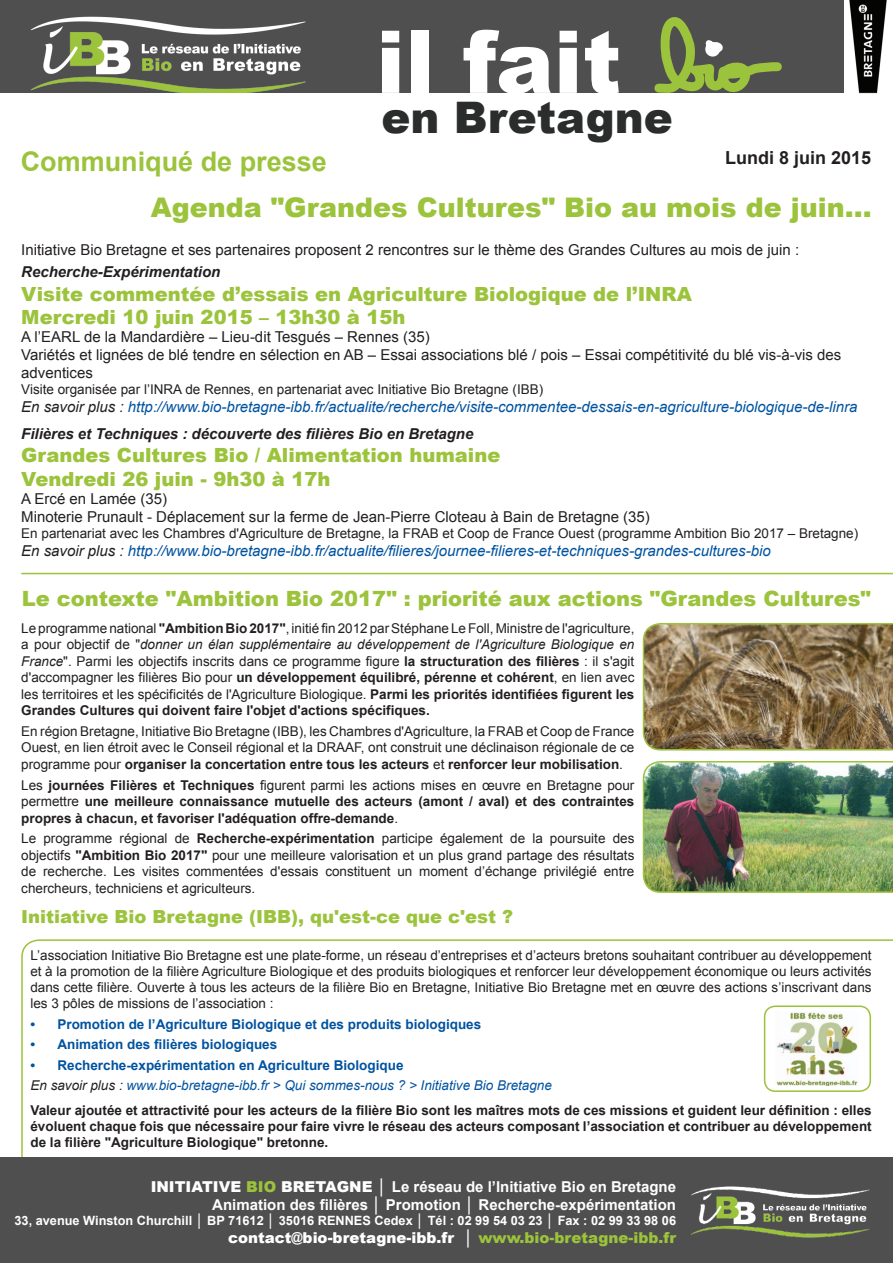
<style>
.page{position:relative;width:893px;height:1263px;background:#fff}
.page>*{position:absolute;margin:0;border:0;box-sizing:border-box;transform-origin:0 0}
.t1{font:900 86.85px "Arial";color:#fff}
.t2{font:900 43.5px "Arial";color:#2b2c2c}
.t3{font:900 27px "Arial";color:#9bc33b}
.t4{font:700 27px "Arial";color:#9bc33b}
.t5{font:900 21px "Arial";color:#9bc33b}
.t6{font:900 19.5px/23.4px "Arial";color:#9bc33b}
.t7{font:900 18px "Arial";color:#9bc33b}
.t8{font:700 18px "Arial";color:#231f20}
.t9{font:15px/18px "Arial";color:#231f20}
.t10{font:italic 15px/26.5px "Arial";color:#0153a0}
.t11{font:700 15px/18px "Arial";color:#fff;text-align:right}
.t12{font:900 15px "Arial";color:#fff}
.t13{font:italic 700 15px "Arial";color:#231f20}
.t14{font:13.5px/16.5px "Arial";color:#231f20;text-align:justify}
.t15{font:700 13.5px/16.5px "Arial";color:#231f20;text-align:justify}
.t16{font:italic 13.5px/20.4px "Arial";color:#0153a0}
.t17{font:700 13.5px "Arial";color:#0153a0}
.t18{font:700 12.75px "Arial";color:#fff}
.s1{color:#231f20}
.s2{font-weight:700;color:#231f20}
.s3{font-weight:700}
.s4{font-style:italic}
.s5{font-weight:400}
.s6{font-weight:700;font-style:normal}
.s7{font-weight:900}
.s8{font-weight:900;color:#9bc33b}
.s9{color:#9bc33b}
</style>
<div class="page">
<div style="left:0;top:0;width:843px;height:92px;background:#504f4f"></div>
<img style="left:30px;top:16px;width:276px;height:76px">
<img style="left:849px;top:0;width:38px;height:94px">
<svg style="left:638px;top:18px;width:149px;height:75px"></svg>
<svg style="left:21px;top:939px;width:872px;height:219px"></svg>
<img style="left:775px;top:1011px;width:83px;height:75px">
<div style="left:764px;top:1005px;width:107px;height:87px;border:2px solid #9bc33b;border-radius:11px"></div>
<div style="left:0;top:1158px;width:893px;height:105px;background:#504f4f"></div>
<img style="left:691px;top:1186px;width:179px;height:52px">
<hr style="left:21px;top:573px;width:872px;height:1px;background:#9bc33b">
<svg style="left:643px;top:623px;width:250px;height:127px;background:#8b7653"></svg>
<img style="left:643px;top:761px;width:250px;height:132px">
<h3 class="t4" style="left:21px;top:144px;width:308px">Communiqué de presse</h3>
<h1 class="t1" style="left:376px;top:-1px;width:247px">il fait</h1>
<h2 class="t2" style="left:381px;top:85px;width:293px">en Bretagne</h2>
<h3 class="t8" style="left:725px;top:146px;width:148px">Lundi 8 juin 2015</h3>
<h3 class="t3" style="left:151px;top:188px;width:722px">Agenda "Grandes Cultures" Bio au mois de juin...</h3>
<p class="t9" style="left:21px;top:241px;width:779px">Initiative Bio Bretagne et ses partenaires proposent 2 rencontres sur le thème des Grandes Cultures au mois de juin :</p>
<p class="t13" style="left:21px;top:262px;width:201px">Recherche-Expérimentation</p>
<h3 class="t6" style="left:21px;top:282px;width:672px">Visite commentée d’essais en Agriculture Biologique de l’INRA<br>Mercredi 10 juin 2015 – 13h30 à 15h</h3>
<p class="t9" style="left:21px;top:328px;width:822px">A l’EARL de la Mandardière – Lieu-dit Tesgués – Rennes (35)<br>Variétés et lignées de blé tendre en sélection en AB – Essai associations blé / pois – Essai compétitivité du blé vis-à-vis des adventices</p>
<p class="t14" style="left:21px;top:382px;width:524px">Visite organisée par l’INRA de Rennes, en partenariat avec Initiative Bio Bretagne (IBB)</p>
<p class="t10" style="left:21px;top:394px;width:838px"><span class="s1">En savoir plus :</span> http://www.bio-bretagne-ibb.fr/actualite/recherche/visite-commentee-dessais-en-agriculture-biologique-de-linra<br><span class="s2">Filières et Techniques : découverte des filières Bio en Bretagne</span></p>
<h3 class="t6" style="left:21px;top:443px;width:481px">Grandes Cultures Bio / Alimentation humaine<br>Vendredi 26 juin - 9h30 à 17h</h3>
<p class="t9" style="left:21px;top:490px;width:630px">A Ercé en Lamée (35)<br>Minoterie Prunault - Déplacement sur la ferme de Jean-Pierre Cloteau à Bain de Bretagne (35)</p>
<p class="t14" style="left:21px;top:525px;width:838px">En partenariat avec les Chambres d'Agriculture de Bretagne, la FRAB et Coop de France Ouest (programme Ambition Bio 2017 – Bretagne)</p>
<p class="t10" style="left:21px;top:538px;width:751px"><span class="s1">En savoir plus :</span> http://www.bio-bretagne-ibb.fr/actualite/filieres/journee-filieres-et-techniques-grandes-cultures-bio</p>
<h3 class="t5" style="left:22px;top:583px;width:851px">Le contexte "Ambition Bio 2017" : priorité aux actions "Grandes Cultures"</h3>
<p class="t14" style="left:21px;top:620px;width:615px">Le programme national <span class="s3">"Ambition Bio 2017"</span>, initié fin 2012 par Stéphane Le Foll, Ministre de l'agriculture, a pour objectif de "<span class="s4">donner un élan supplémentaire au développement de l'Agriculture Biologique en France</span>". Parmi les objectifs inscrits dans ce programme figure <span class="s3">la structuration des filières</span> : il s'agit d'accompagner les filières Bio pour <span class="s3">un développement équilibré, pérenne et cohérent</span>, en lien avec les territoires et les spécificités de l'Agriculture Biologique. <span class="s3">Parmi les priorités identifiées figurent les Grandes Cultures qui doivent faire l'objet d'actions spécifiques.</span></p>
<p class="t14" style="left:21px;top:723px;width:615px">En région Bretagne, Initiative Bio Bretagne (IBB), les Chambres d'Agriculture, la FRAB et Coop de France Ouest, en lien étroit avec le Conseil régional et la DRAAF, ont construit une déclinaison régionale de ce programme pour <span class="s3">organiser la concertation entre tous les acteurs</span> et <span class="s3">renforcer leur mobilisation</span>.</p>
<p class="t15" style="left:21px;top:777px;width:615px"><span class="s5">Les</span> journées Filières et Techniques <span class="s5">figurent parmi les actions mises en œuvre en Bretagne pour permettre</span> une meilleure connaissance mutuelle des acteurs (amont / aval) et des contraintes propres à chacun, et favoriser l'adéquation offre-demande<span class="s5">.</span></p>
<p class="t14" style="left:21px;top:830px;width:615px">Le programme régional de <span class="s3">Recherche-expérimentation</span> participe également de la poursuite des objectifs <span class="s3">"Ambition Bio 2017"</span> pour une meilleure valorisation et un plus grand partage des résultats de recherche. Les visites commentées d'essais constituent un moment d’échange privilégié entre chercheurs, techniciens et agriculteurs.</p>
<h3 class="t7" style="left:21px;top:903px;width:493px">Initiative Bio Bretagne (IBB), qu'est-ce que c'est ?</h3>
<p class="t14" style="left:30px;top:947px;width:843px">L’association Initiative Bio Bretagne est une plate-forme, un réseau d’entreprises et d’acteurs bretons souhaitant contribuer au développement et à la promotion de la filière Agriculture Biologique et des produits biologiques et renforcer leur développement économique ou leurs activités dans cette filière. Ouverte à tous les acteurs de la filière Bio en Bretagne, Initiative Bio Bretagne met en œuvre des actions s’inscrivant dans les 3 pôles de missions de l’association :</p>
<p class="t17" style="left:30px;top:1015px;width:452px">• Promotion de l’Agriculture Biologique et des produits biologiques</p>
<p class="t17" style="left:30px;top:1036px;width:248px">• Animation des filières biologiques</p>
<p class="t16" style="left:30px;top:1055px;width:523px"><span class="s6">• Recherche-expérimentation en Agriculture Biologique<br></span><span class="s1">En savoir plus :</span> www.bio-bretagne-ibb.fr &gt; Qui sommes-nous ? &gt; Initiative Bio Bretagne</p>
<p class="t15" style="left:30px;top:1102px;width:843px">Valeur ajoutée et attractivité pour les acteurs de la filière Bio sont les maîtres mots de ces missions et guident leur définition : elles évoluent chaque fois que nécessaire pour faire vivre le réseau des acteurs composant l’association et contribuer au développement de la filière "Agriculture Biologique" bretonne.</p>
<p class="t11" style="left:151px;top:1178px;width:527px"><span class="s7">INITIATIVE</span> <span class="s8">BIO</span> <span class="s7">BRETAGNE │</span> Le réseau de l’Initiative Bio en Bretagne<br>Animation des filières │ Promotion │ Recherche-expérimentation</p>
<p class="t18" style="left:15px;top:1212px;width:663px">33, avenue Winston Churchill │ BP 71612 │ 35016 RENNES Cedex │ Tél : 02 99 54 03 23 │ Fax : 02 99 33 98 06</p>
<p class="t12" style="left:228px;top:1227px;width:449px">contact@bio-bretagne-ibb.fr │ <span class="s9">www.bio-bretagne-ibb.fr</span></p>
</div>
